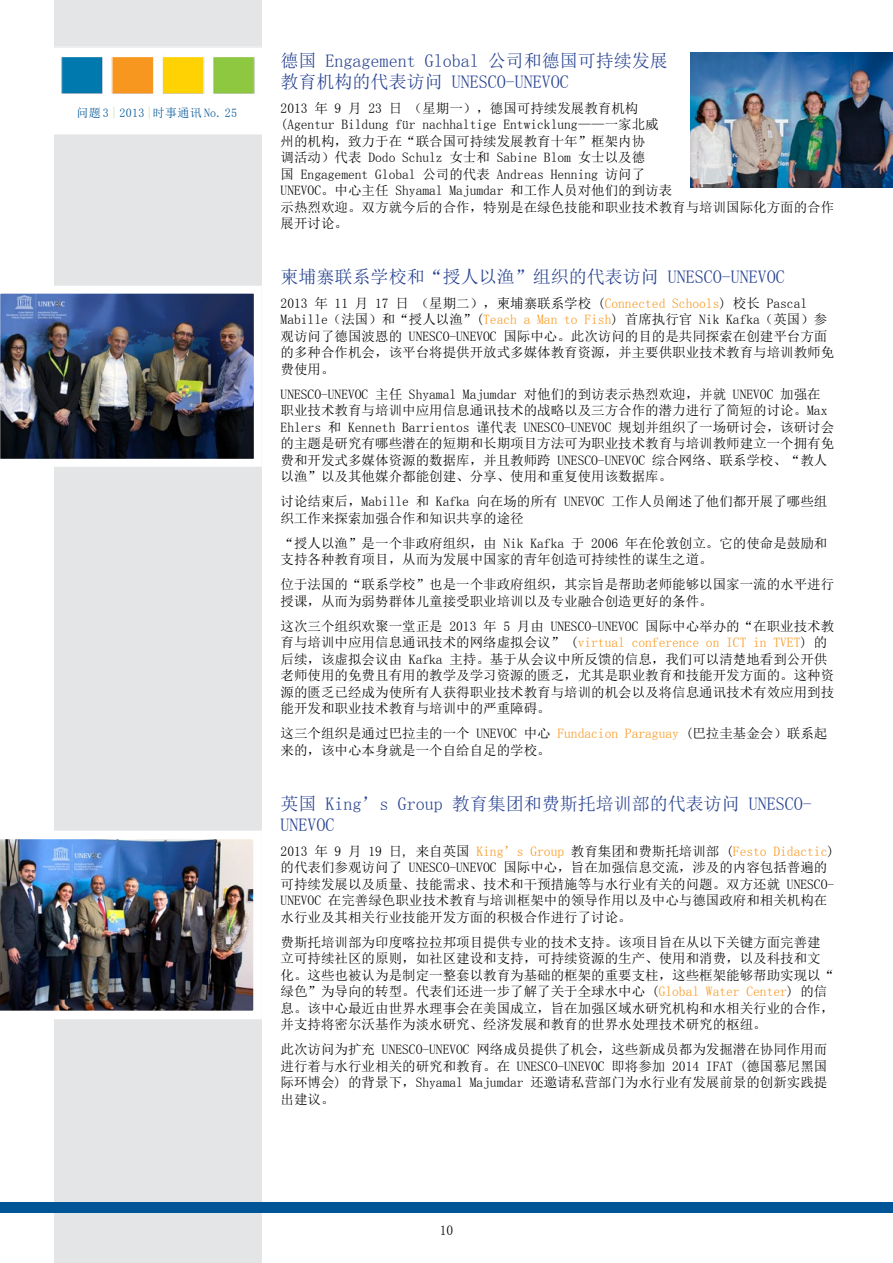
<style>
.page{position:relative;width:893px;height:1263px;background:#fff}
.page>*{position:absolute;margin:0;border:0;box-sizing:border-box;transform-origin:0 0}
.t1{font:18px/21px "Sim Sun";color:#25408f}
.t2{font:13.5px/16.5px "Sim Sun";color:#000}
.t3{font:12px "Sim Sun";letter-spacing:.025em;color:#005596}
.s1{color:#8dc63f}
.s2{color:#f8971d}
</style>
<div class="page">
<img style="left:54px;top:0;width:208px;height:1263px">
<div style="left:0;top:1202px;width:893px;height:10px;background:#005596"></div>
<img style="left:690px;top:52px;width:202px;height:136px">
<img style="left:0;top:286px;width:262px;height:181px">
<img style="left:0;top:831px;width:262px;height:188px">
<p class="t3" style="left:76px;top:107px;width:162px">问题 3 <span class="s1">|</span> 2013 <span class="s1">|</span>时事通讯 No. 25</p>
<h1 class="t1" style="left:281px;top:50px;width:389px">德国 Engagement Global 公司和德国可持续发展教育机构的代表访问 UNESCO-UNEVOC</h1>
<p class="t2" style="left:281px;top:100px;width:555px">2013 年 9 月 23 日 （星期一），德国可持续发展教育机构<br>(Agentur Bildung für nachhaltige Entwicklung——一家北威<br>州的机构，致力于在“联合国可持续发展教育十年”框架内协<br>调活动）代表 Dodo Schulz 女士和 Sabine Blom 女士以及德<br>国 Engagement Global 公司的代表 Andreas Henning 访问了<br>UNEVOC。中心主任 Shyamal Majumdar 和工作人员对他们的到访表<br>示热烈欢迎。双方就今后的合作，特别是在绿色技能和职业技术教育与培训国际化方面的合作展开讨论。</p>
<h1 class="t1" style="left:281px;top:266px;width:506px">柬埔寨联系学校和“授人以渔”组织的代表访问 UNESCO-UNEVOC</h1>
<p class="t2" style="left:281px;top:295px;width:555px">2013 年 11 月 17 日 （星期二），柬埔寨联系学校 (<span class="s2">Connected Schools</span>) 校长 Pascal Mabille（法国）和“授人以渔”(<span class="s2">Teach a Man to Fish</span>) 首席执行官 Nik Kafka（英国）参观访问了德国波恩的 UNESCO-UNEVOC 国际中心。此次访问的目的是共同探索在创建平台方面的多种合作机会，该平台将提供开放式多媒体教育资源，并主要供职业技术教育与培训教师免费使用。</p>
<p class="t2" style="left:281px;top:386px;width:555px">UNESCO-UNEVOC 主任 Shyamal Majumdar 对他们的到访表示热烈欢迎，并就 UNEVOC 加强在职业技术教育与培训中应用信息通讯技术的战略以及三方合作的潜力进行了简短的讨论。Max Ehlers 和 Kenneth Barrientos 谨代表 UNESCO-UNEVOC 规划并组织了一场研讨会，该研讨会的主题是研究有哪些潜在的短期和长期项目方法可为职业技术教育与培训教师建立一个拥有免费和开发式多媒体资源的数据库，并且教师跨 UNESCO-UNEVOC 综合网络、联系学校、“教人以渔”以及其他媒介都能创建、分享、使用和重复使用该数据库。</p>
<p class="t2" style="left:281px;top:493px;width:548px">讨论结束后，Mabille 和 Kafka 向在场的所有 UNEVOC 工作人员阐述了他们都开展了哪些组织工作来探索加强合作和知识共享的途径</p>
<p class="t2" style="left:281px;top:535px;width:548px">“授人以渔”是一个非政府组织，由 Nik Kafka 于 2006 年在伦敦创立。它的使命是鼓励和支持各种教育项目，从而为发展中国家的青年创造可持续性的谋生之道。</p>
<p class="t2" style="left:281px;top:576px;width:555px">位于法国的“联系学校”也是一个非政府组织，其宗旨是帮助老师能够以国家一流的水平进行授课，从而为弱势群体儿童接受职业培训以及专业融合创造更好的条件。</p>
<p class="t2" style="left:281px;top:618px;width:555px">这次三个组织欢聚一堂正是 2013 年 5 月由 UNESCO-UNEVOC 国际中心举办的“在职业技术教育与培训中应用信息通讯技术的网络虚拟会议” (<span class="s2">virtual conference on ICT in TVET</span>) 的后续，该虚拟会议由 Kafka 主持。基于从会议中所反馈的信息，我们可以清楚地看到公开供老师使用的免费且有用的教学及学习资源的匮乏，尤其是职业教育和技能开发方面的。这种资源的匮乏已经成为使所有人获得职业技术教育与培训的机会以及将信息通讯技术有效应用到技能开发和职业技术教育与培训中的严重障碍。</p>
<p class="t2" style="left:281px;top:725px;width:548px">这三个组织是通过巴拉圭的一个 UNEVOC 中心 <span class="s2">Fundacion Paraguay</span> (巴拉圭基金会）联系起来的，该中心本身就是一个自给自足的学校。</p>
<h1 class="t1" style="left:281px;top:792px;width:533px">英国 King’s Group 教育集团和费斯托培训部的代表访问 UNESCO-<br>UNEVOC</h1>
<p class="t2" style="left:281px;top:842px;width:555px">2013 年 9 月 19 日, 来自英国 <span class="s2">King’s Group</span> 教育集团和费斯托培训部 (<span class="s2">Festo Didactic</span>)的代表们参观访问了 UNESCO-UNEVOC 国际中心，旨在加强信息交流，涉及的内容包括普遍的可持续发展以及质量、技能需求、技术和干预措施等与水行业有关的问题。双方还就 UNESCO-UNEVOC 在完善绿色职业技术教育与培训框架中的领导作用以及中心与德国政府和相关机构在水行业及其相关行业技能开发方面的积极合作进行了讨论。</p>
<p class="t2" style="left:281px;top:933px;width:555px">费斯托培训部为印度喀拉拉邦项目提供专业的技术支持。该项目旨在从以下关键方面完善建立可持续社区的原则，如社区建设和支持，可持续资源的生产、使用和消费，以及科技和文化。这些也被认为是制定一整套以教育为基础的框架的重要支柱，这些框架能够帮助实现以“绿色”为导向的转型。代表们还进一步了解了关于全球水中心 (<span class="s2">Global Water Center</span>) 的信息。该中心最近由世界水理事会在美国成立，旨在加强区域水研究机构和水相关行业的合作，并支持将密尔沃基作为淡水研究、经济发展和教育的世界水处理技术研究的枢纽。</p>
<p class="t2" style="left:281px;top:1041px;width:548px;text-align:justify">此次访问为扩充 UNESCO-UNEVOC 网络成员提供了机会，这些新成员都为发掘潜在协同作用而进行着与水行业相关的研究和教育。在 UNESCO-UNEVOC 即将参加 2014 IFAT (德国慕尼黑国际环博会) 的背景下，Shyamal Majumdar 还邀请私营部门为水行业有发展前景的创新实践提出建议。</p>
<p class="t2" style="left:440px;top:1222px;width:15px">10</p>
</div>
